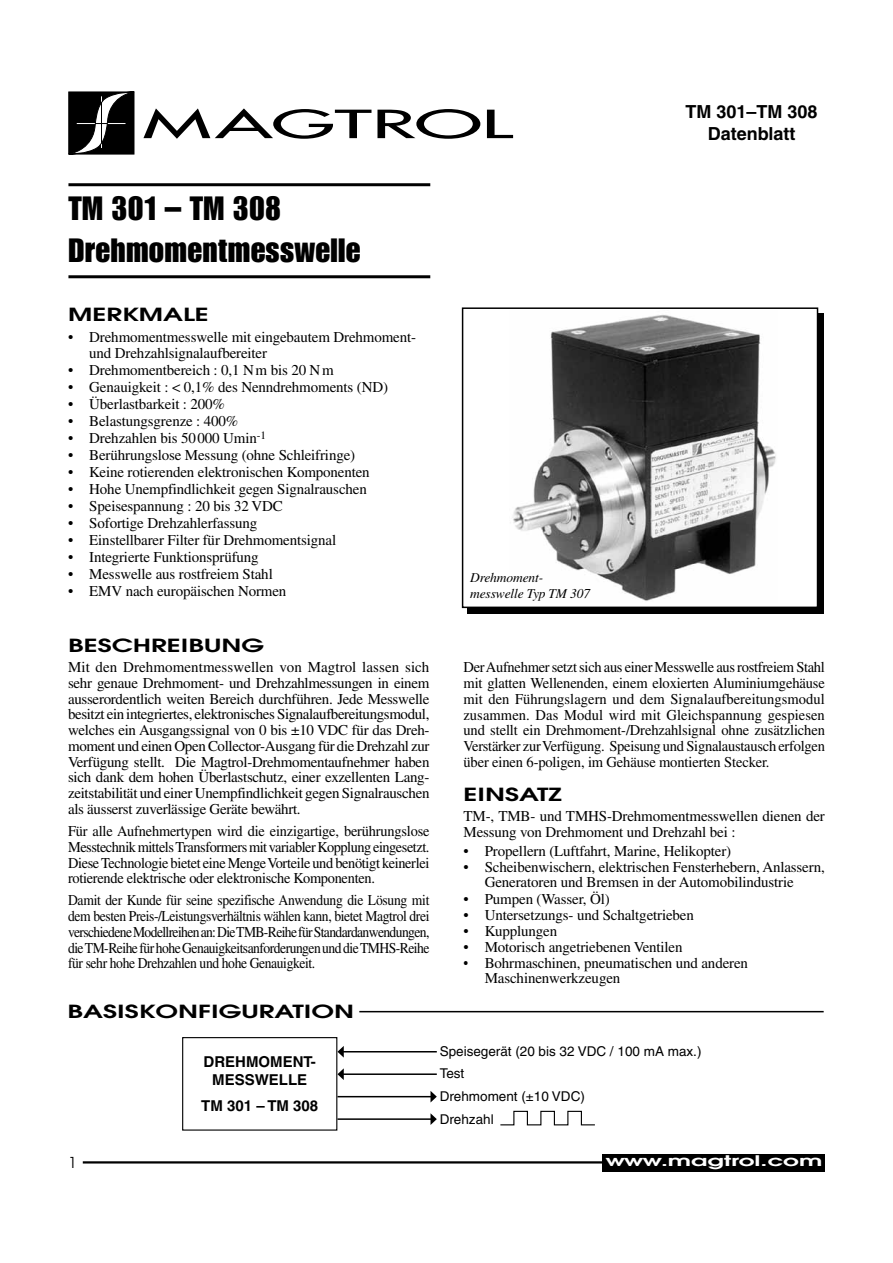
<style>
.page{position:relative;width:893px;height:1263px;background:#fff}
.page>*{position:absolute;margin:0;border:0;box-sizing:border-box;transform-origin:0 0}
.t1{font:37.8px "Futura";letter-spacing:-.005em;color:#000;scale:2.14 1}
.t2{font:33px/42px "Impact";letter-spacing:.01em;color:#000}
.t3{font:600 18px "Avant Garde";color:#000;scale:1.5 1}
.t4{font:700 18px/21.6px "Helvetica";color:#000;text-align:center}
.t5{font:15px/15.8px "Times";letter-spacing:-.01em;color:#000}
.t6{font:15px/15.8px "Times";letter-spacing:-.01em;color:#000;text-align:justify;scale:.91 1}
.t7{font:15px/15.8px "Times";letter-spacing:-.01em;color:#000;text-align:justify;scale:.96 1}
.t8{font:700 15px/18px "Helvetica";color:#000;text-align:center}
.t9{font:15px "Avant Garde";color:#000}
.t10{font:600 14.55px "Avant Garde";color:#fff;scale:1.7 1}
.t11{font:13.5px "Helvetica";color:#000}
.t12{font:italic 13.5px/16.2px "Times";letter-spacing:-.01em;color:#000}
</style>
<div class="page">
<hr style="left:68px;top:183px;width:362px;height:3px;background:#000">
<hr style="left:68px;top:275px;width:362px;height:3px;background:#000">
<svg style="left:68px;top:92px;width:66px;height:62px;background:#292929"></svg>
<hr style="left:83px;top:1161px;width:524px;height:2px;background:#000">
<div style="left:602px;top:1154px;width:223px;height:17px;background:#000"></div>
<div style="left:467px;top:313px;width:357px;height:300px;background:#000"></div>
<div style="left:463px;top:308px;width:354px;height:299px;background:#fff"></div>
<img style="left:512px;top:315px;width:264px;height:286px">
<div style="left:462px;top:307px;width:356px;height:301px;border:2px solid #000"></div>
<div style="left:182px;top:1037px;width:155px;height:93px;border:1px solid #000"></div>
<hr style="left:343px;top:1073px;width:94px;height:2px;background:#000">
<svg style="left:337px;top:1068px;width:7px;height:12px"></svg>
<hr style="left:337px;top:1096px;width:94px;height:1px;background:#000">
<svg style="left:430px;top:1091px;width:7px;height:11px"></svg>
<hr style="left:337px;top:1118px;width:94px;height:2px;background:#000">
<svg style="left:430px;top:1113px;width:7px;height:12px"></svg>
<svg style="left:500px;top:1110px;width:95px;height:16px"></svg>
<hr style="left:343px;top:1051px;width:94px;height:1px;background:#000">
<svg style="left:337px;top:1046px;width:7px;height:11px"></svg>
<hr style="left:359px;top:1011px;width:465px;height:1px;background:#000">
<h1 class="t1" style="left:142px;top:100px;width:174px">MAGTROL</h1>
<h2 class="t2" style="left:68px;top:187px;width:294px">TM 301 – TM 308<br>Drehmomentmesswelle</h2>
<p class="t4" style="left:686px;top:101px;width:134px">TM 301–TM 308<br>DATENBLATT</p>
<p class="t3" style="left:68px;top:302px;width:95px">MERKMALE</p>
<p class="t5" style="left:89px;top:329px;width:328px;text-indent:-21px">• Drehmomentmesswelle mit eingebautem Drehmoment&shy;und Drehzahlsignalaufbereiter</p>
<p class="t5" style="left:68px;top:362px;width:267px">• Drehmomentbereich : 0,1 Nm bis 20 Nm</p>
<p class="t5" style="left:68px;top:379px;width:321px">• Genauigkeit : &lt; 0,1% des Nenndrehmoments (ND)</p>
<p class="t5" style="left:68px;top:396px;width:159px">• Überlastbarkeit : 200%</p>
<p class="t5" style="left:68px;top:413px;width:172px">• Belastungsgrenze : 400%</p>
<p class="t5" style="left:68px;top:430px;width:200px">• Drehzahlen bis 50000 Umin<sup>-1</sup></p>
<p class="t5" style="left:68px;top:447px;width:289px">• Berührungslose Messung (ohne Schleifringe)</p>
<p class="t5" style="left:68px;top:464px;width:303px">• Keine rotierenden elektronischen Komponenten</p>
<p class="t5" style="left:68px;top:481px;width:300px">• Hohe Unempfindlichkeit gegen Signalrauschen</p>
<p class="t5" style="left:68px;top:498px;width:216px">• Speisespannung : 20 bis 32 VDC</p>
<p class="t5" style="left:68px;top:515px;width:191px">• Sofortige Drehzahlerfassung</p>
<p class="t5" style="left:68px;top:532px;width:270px">• Einstellbarer Filter für Drehmomentsignal</p>
<p class="t5" style="left:68px;top:549px;width:192px">• Integrierte Funktionsprüfung</p>
<p class="t5" style="left:68px;top:566px;width:206px">• Messwelle aus rostfreiem Stahl</p>
<p class="t5" style="left:68px;top:583px;width:220px">• EMV nach europäischen Normen</p>
<p class="t3" style="left:68px;top:634px;width:132px">BESCHREIBUNG</p>
<p class="t5" style="left:68px;top:659px;width:363px;text-align:justify">Mit den Drehmomentmesswellen von Magtrol lassen sich sehr genaue Drehmoment- und Drehzahlmessungen in einem ausserordentlich weiten Bereich durchführen. Jede Messwelle besitzt ein integriertes, elektronisches Signalaufbereitungsmodul, welches ein Ausgangssignal von 0 bis ±10 VDC für das Dreh&shy;moment und einen Open Collector-Ausgang für die Drehzahl zur Verfügung stellt. Die Magtrol-Drehmomentaufnehmer haben sich dank dem hohen Überlastschutz, einer exzellenten Lang&shy;zeitstabilität und einer Unempfindlichkeit gegen Signalrauschen als äusserst zuverlässige Geräte bewährt.</p>
<p class="t7" style="left:68px;top:823px;width:378px">Für alle Aufnehmertypen wird die einzigartige, berührungslose MesstechnikmittelsTransformersmitvariablerKopplungeingesetzt.<br>DieseTechnologie bietet eine MengeVorteile und benötigt keinerlei rotierende elektrische oder elektronische Komponenten.</p>
<p class="t6" style="left:68px;top:892px;width:399px">Damit der Kunde für seine spezifische Anwendung die Lösung mit dem besten Preis-/Leistungsverhältnis wählen kann, bietet Magtrol drei verschiedeneModellreihenan:DieTMB-ReihefürStandardanwendungen, dieTM-ReihefürhoheGenauigkeitsanforderungenunddieTMHS-Reihe für sehr hohe Drehzahlen und hohe Genauigkeit.</p>
<p class="t3" style="left:68px;top:1000px;width:192px">BASISKONFIGURATION</p>
<p class="t8" style="left:204px;top:1052px;width:114px">DREHMOMENT-<br>MESSWELLE</p>
<p class="t8" style="left:201px;top:1097px;width:118px">TM 301 – TM 308</p>
<p class="t12" style="left:470px;top:570px;width:122px">Drehmoment&shy;messwelle Typ TM 307</p>
<p class="t5" style="left:463px;top:659px;width:363px;text-align:justify">DerAufnehmer setzt sich aus einer Messwelle aus rostfreiem Stahl mit glatten Wellenenden, einem eloxierten Aluminiumgehäuse mit den Führungslagern und dem Signalaufbereitungsmodul zusammen. Das Modul wird mit Gleichspannung gespiesen und stellt ein Drehmoment-/Drehzahlsignal ohne zusätzlichen Verstärker zurVerfügung. Speisung und Signalaustausch erfolgen über einen 6-poligen, im Gehäuse montierten Stecker.</p>
<p class="t3" style="left:463px;top:783px;width:67px">EINSATZ</p>
<p class="t5" style="left:463px;top:808px;width:363px">TM-, TMB- und TMHS-Drehmomentmesswellen dienen der<br>Messung von Drehmoment und Drehzahl bei :</p>
<p class="t5" style="left:463px;top:843px;width:269px">• Propellern (Luftfahrt, Marine, Helikopter)</p>
<p class="t5" style="left:485px;top:860px;width:342px;line-height:15px;text-indent:-21px">• Scheibenwischern, elektrischen Fensterhebern, Anlassern,<br>Generatoren und Bremsen in der Automobilindustrie</p>
<p class="t5" style="left:463px;top:890px;width:148px">• Pumpen (Wasser, Öl)</p>
<p class="t5" style="left:463px;top:907px;width:232px">• Untersetzungs- und Schaltgetrieben</p>
<p class="t5" style="left:463px;top:923px;width:95px">• Kupplungen</p>
<p class="t5" style="left:463px;top:939px;width:221px">• Motorisch angetriebenen Ventilen</p>
<p class="t6" style="left:485px;top:955px;width:291px;line-height:15px;text-indent:-21px">• Bohrmaschinen, pneumatischen und anderen<br>Maschinenwerkzeugen</p>
<p class="t11" style="left:440px;top:1043px;width:263px">Speisegerät (20 bis 32 VDC / 100 mA max.)</p>
<p class="t11" style="left:440px;top:1065px;width:26px">Test</p>
<p class="t11" style="left:440px;top:1088px;width:147px">Drehmoment (±10 VDC)</p>
<p class="t11" style="left:440px;top:1111px;width:56px">Drehzahl</p>
<p class="t9" style="left:68px;top:1154px;width:10px">1</p>
<p class="t10" style="left:605px;top:1151px;width:129px">WWW.MAGTROL.COM</p>
</div>
